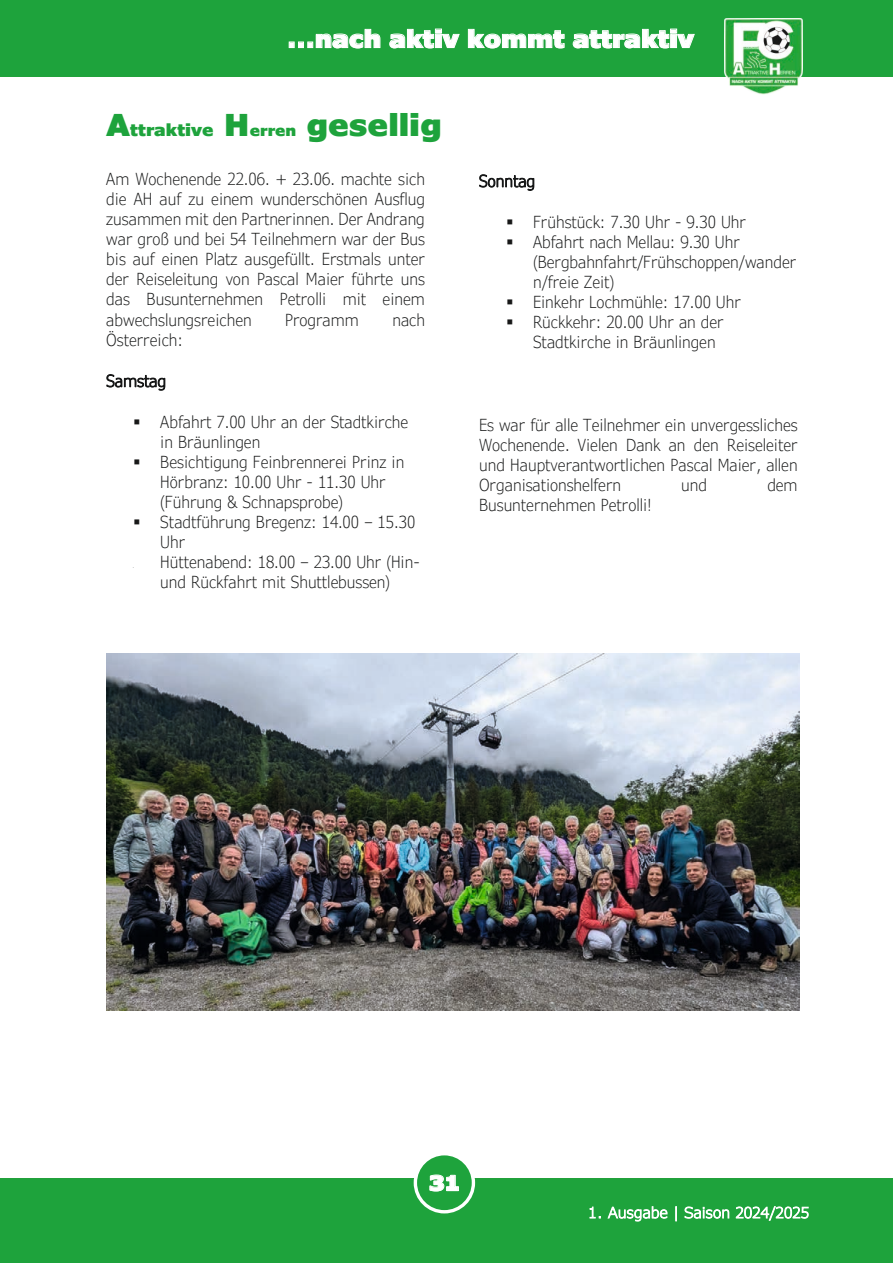
<style>
.page{position:relative;width:893px;height:1263px;background:#fff}
.page>*{position:absolute;margin:0;border:0;box-sizing:border-box;transform-origin:0 0}
.t1{font:900 30px "Verdana Pro";color:#1ea33c}
.t2{font:900 24px "Verdana Pro";color:#fff}
.t3{font:900 21px "Verdana Pro";color:#fff}
.t4{font:300 16.5px/20.1px "Verdana Pro Cond";color:#171818}
.t5{font:300 15px "Verdana Pro";letter-spacing:.005em;color:#fff}
.s1{font-size:16.5px}
.s2{font-size:15px}
</style>
<div class="page">
<div style="left:0;top:1178px;width:893px;height:85px;background:#23a13b"></div>
<div style="left:0;top:0;width:893px;height:76px;background:#1ea33c"></div>
<div style="left:0;top:1179px;width:893px;height:83px;background:#1ea33c"></div>
<div style="left:415px;top:1154px;width:58px;height:58px;background:#1ea33c;border-radius:50%"></div>
<div style="left:414px;top:1152px;width:61px;height:61px;border:3px solid #fff;border-radius:50%"></div>
<img style="left:725px;top:18px;width:78px;height:77px">
<img style="left:106px;top:654px;width:693px;height:356px">
<p class="t2" style="left:287px;top:23px;width:408px">…nach aktiv kommt attraktiv</p>
<p class="t1" style="left:106px;top:105px;width:337px">A<span class="s1">ttraktive</span> H<span class="s2">erren</span> gesellig</p>
<p class="t4" style="left:106px;top:169px;width:320px;text-align:justify">Am Wochenende 22.06. + 23.06. machte sich die AH auf zu einem wunderschönen Ausflug zusammen mit den Partnerinnen. Der Andrang war groß und bei 54 Teilnehmern war der Bus bis auf einen Platz ausgefüllt. Erstmals unter der Reiseleitung von Pascal Maier führte uns das Busunternehmen Petrolli mit einem abwechslungsreichen</p>
<p class="t4" style="left:285px;top:310px;width:75px">Programm</p>
<p class="t4" style="left:392px;top:310px;width:34px">nach</p>
<p class="t4" style="left:106px;top:330px;width:78px">Österreich:</p>
<p class="t4" style="left:106px;top:371px;width:61px">Samstag</p>
<p class="t4" style="left:160px;top:412px;width:249px;text-indent:-27px">▪ Abfahrt 7.00 Uhr an der Stadtkirche in Bräunlingen</p>
<p class="t4" style="left:160px;top:452px;width:246px;text-indent:-27px">▪ Besichtigung Feinbrennerei Prinz in<br>Hörbranz: 10.00 Uhr - 11.30 Uhr (Führung &amp; Schnapsprobe)</p>
<p class="t4" style="left:160px;top:512px;width:261px;text-indent:-27px">▪ Stadtführung Bregenz: 14.00 – 15.30<br>Uhr<br>Hüttenabend: 18.00 – 23.00 Uhr (Hin&shy;und Rückfahrt mit Shuttlebussen)</p>
<p class="t4" style="left:479px;top:171px;width:58px">Sonntag</p>
<p class="t4" style="left:506px;top:212px;width:242px">▪ Frühstück: 7.30 Uhr - 9.30 Uhr</p>
<p class="t4" style="left:533px;top:232px;width:265px;text-indent:-27px">▪ Abfahrt nach Mellau: 9.30 Uhr (Bergbahnfahrt/Frühschoppen/wander n/freie Zeit)</p>
<p class="t4" style="left:506px;top:292px;width:236px">▪ Einkehr Lochmühle: 17.00 Uhr</p>
<p class="t4" style="left:533px;top:312px;width:192px;text-indent:-27px">▪ Rückkehr: 20.00 Uhr an der<br>Stadtkirche in Bräunlingen</p>
<p class="t4" style="left:479px;top:415px;width:320px;text-align:justify">Es war für alle Teilnehmer ein unvergessliches Wochenende. Vielen Dank an den Reiseleiter und Hauptverantwortlichen Pascal Maier, allen Organisationshelfern</p>
<p class="t4" style="left:681px;top:475px;width:27px">und</p>
<p class="t4" style="left:767px;top:475px;width:32px">dem</p>
<p class="t4" style="left:479px;top:495px;width:174px">Busunternehmen Petrolli!</p>
<p class="t3" style="left:429px;top:1169px;width:32px">31</p>
<p class="t5" style="left:588px;top:1202px;width:222px">1. Ausgabe | Saison 2024/2025</p>
</div>
